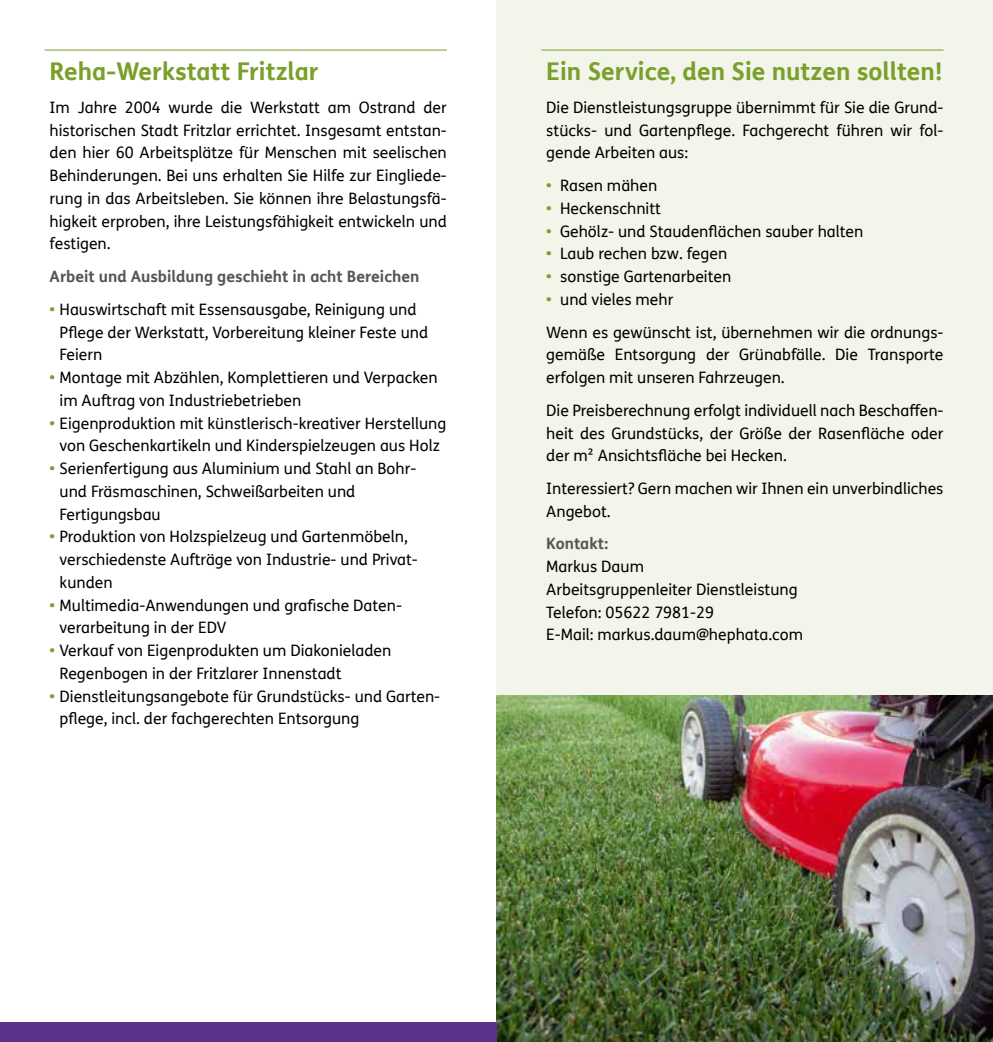
<style>
.page{position:relative;width:993px;height:1042px;background:#fff}
.page>*{position:absolute;margin:0;border:0;box-sizing:border-box;transform-origin:0 0}
.Überschrift_1{font:700 24.5px "FS Me Pro";color:#7aa02a}
.Fließtext{font:15.75px/22.8px "FS Me Pro";color:#000}
.Auszeichnung_Text{font:700 15.75px "FS Me Pro";color:#565655}
.s1{font-weight:700;color:#7aa02a}
.s2{font-weight:700;color:#565655}
</style>
<div class="page">
<div style="left:496px;top:0;width:496px;height:1042px;background:#f3f5eb"></div>
<img style="left:496px;top:696px;width:496px;height:346px">
<div style="left:0;top:1022px;width:496px;height:20px;background:#58328b"></div>
<hr style="left:45px;top:50px;width:401px;height:1px;background:#7aa02a">
<hr style="left:541px;top:50px;width:402px;height:1px;background:#7aa02a">
<p class="Überschrift_1" style="left:50px;top:53px;width:270px">Reha-Werkstatt Fritzlar</p>
<p class="Fließtext" style="left:50px;top:96px;width:398px;text-align:justify">Im Jahre 2004 wurde die Werkstatt am Ostrand der historischen Stadt Fritzlar errichtet. Insgesamt entstan&shy;den hier 60 Arbeitsplätze für Menschen mit seelischen Behinderungen. Bei uns erhalten Sie Hilfe zur Eingliede&shy;rung in das Arbeitsleben. Sie können ihre Belastungsfä&shy;higkeit erproben, ihre Leistungsfähigkeit entwickeln und festigen.</p>
<p class="Auszeichnung_Text" style="left:50px;top:264px;width:371px">Arbeit und Ausbildung geschieht in acht Bereichen</p>
<p class="Fließtext" style="left:60px;top:298px;width:370px;text-indent:-10px"><span class="s1">•</span> Hauswirtschaft mit Essensausgabe, Reinigung und<br>Pflege der Werkstatt, Vorbereitung kleiner Feste und<br>Feiern</p>
<p class="Fließtext" style="left:60px;top:366px;width:379px;text-indent:-10px"><span class="s1">•</span> Montage mit Abzählen, Komplettieren und Verpacken im Auftrag von Industriebetrieben</p>
<p class="Fließtext" style="left:50px;top:411px;width:398px;text-align:center"><span class="s1">•</span> Eigenproduktion mit künstlerisch-kreativer Herstellung von Geschenkartikeln und Kinderspielzeugen aus Holz</p>
<p class="Fließtext" style="left:60px;top:457px;width:358px;text-indent:-10px"><span class="s1">•</span> Serienfertigung aus Aluminium und Stahl an Bohr&shy;und Fräsmaschinen, Schweißarbeiten und<br>Fertigungsbau</p>
<p class="Fließtext" style="left:60px;top:525px;width:360px;text-indent:-10px"><span class="s1">•</span> Produktion von Holzspielzeug und Gartenmöbeln, verschiedenste Aufträge von Industrie- und Privat&shy;kunden</p>
<p class="Fließtext" style="left:60px;top:593px;width:344px;text-indent:-10px"><span class="s1">•</span> Multimedia-Anwendungen und grafische Daten&shy;verarbeitung in der EDV</p>
<p class="Fließtext" style="left:60px;top:639px;width:333px;text-indent:-10px"><span class="s1">•</span> Verkauf von Eigenprodukten um Diakonieladen<br>Regenbogen in der Fritzlarer Innenstadt</p>
<p class="Fließtext" style="left:60px;top:684px;width:382px;text-indent:-10px"><span class="s1">•</span> Dienstleitungsangebote für Grundstücks- und Garten&shy;pflege, incl. der fachgerechten Entsorgung</p>
<p class="Überschrift_1" style="left:546px;top:53px;width:397px">Ein Service, den Sie nutzen sollten!</p>
<p class="Fließtext" style="left:546px;top:96px;width:398px;text-align:justify">Die Dienstleistungsgruppe übernimmt für Sie die Grund&shy;stücks- und Gartenpflege. Fachgerecht führen wir fol&shy;gende Arbeiten aus:</p>
<p class="Fließtext" style="left:546px;top:174px;width:112px"><span class="s1">•</span> Rasen mähen</p>
<p class="Fließtext" style="left:546px;top:197px;width:116px"><span class="s1">•</span> Heckenschnitt</p>
<p class="Fließtext" style="left:546px;top:219px;width:318px"><span class="s1">•</span> Gehölz- und Staudenflächen sauber halten</p>
<p class="Fließtext" style="left:546px;top:242px;width:182px"><span class="s1">•</span> Laub rechen bzw. fegen</p>
<p class="Fließtext" style="left:546px;top:265px;width:186px"><span class="s1">•</span> sonstige Gartenarbeiten</p>
<p class="Fließtext" style="left:546px;top:288px;width:128px"><span class="s1">•</span> und vieles mehr</p>
<p class="Fließtext" style="left:546px;top:320px;width:398px;text-align:justify">Wenn es gewünscht ist, übernehmen wir die ordnungs&shy;gemäße Entsorgung der Grünabfälle. Die Transporte erfolgen mit unseren Fahrzeugen.</p>
<p class="Fließtext" style="left:546px;top:398px;width:398px;text-align:justify">Die Preisberechnung erfolgt individuell nach Beschaffen&shy;heit des Grundstücks, der Größe der Rasenfläche oder der m² Ansichtsfläche bei Hecken.</p>
<p class="Fließtext" style="left:546px;top:477px;width:398px">Interessiert? Gern machen wir Ihnen ein unverbindliches<br>Angebot.</p>
<p class="Fließtext" style="left:546px;top:532px;width:258px"><span class="s2">Kontakt:<br></span>Markus Daum<br>Arbeitsgruppenleiter Dienstleistung<br>Telefon: 05622 7981-29<br>E-Mail: markus.daum@hephata.com</p>
</div>
